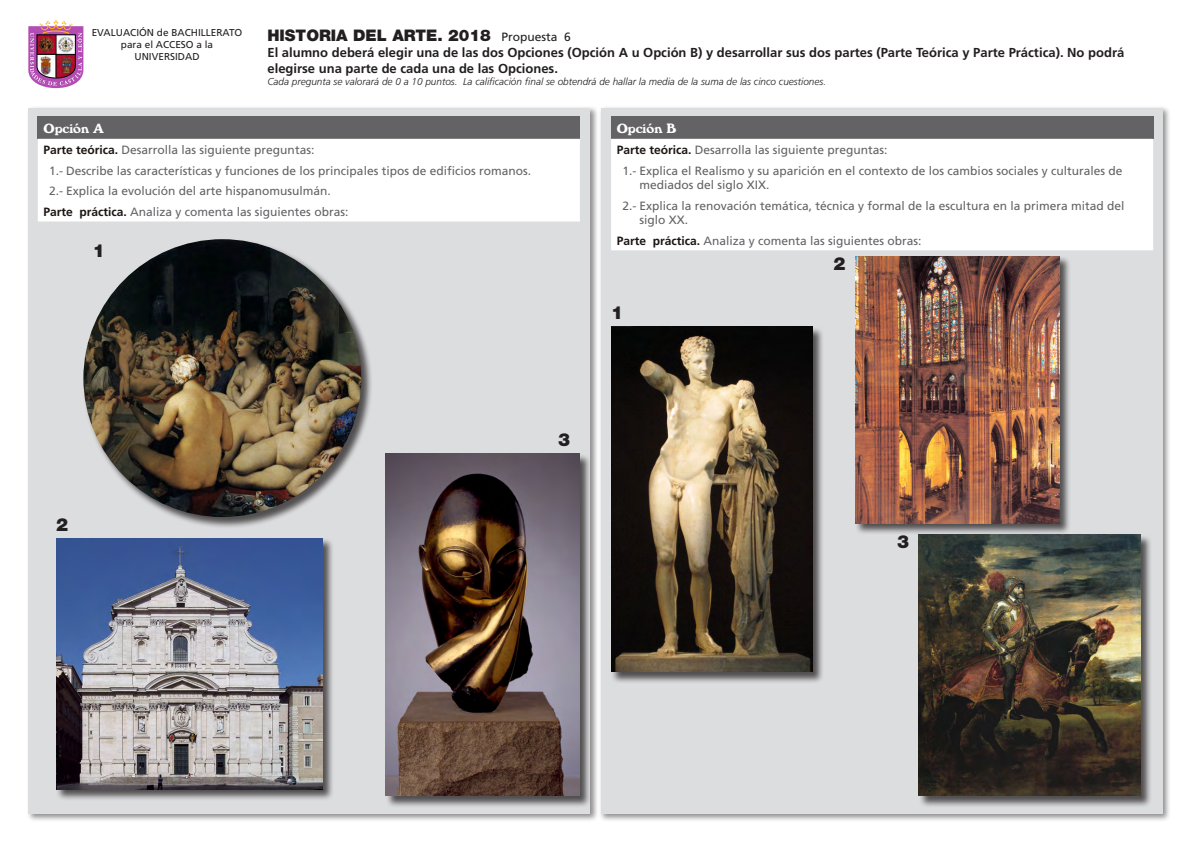
<style>
.page{position:relative;width:1191px;height:842px;background:#fff}
.page>*{position:absolute;margin:0;border:0;box-sizing:border-box;transform-origin:0 0}
.t1{font:900 18px "Helvetica Neue";color:#231f20}
.t2{font:900 16px "Helvetica Neue";color:#231f20}
.t3{font:700 14px "Windsor D";color:#fff}
.t4{font:700 13px/15.6px "Frutiger";color:#231f20}
.t5{font:12px/20.7px "Frutiger";color:#636366}
.t6{font:italic 300 10px "Frutiger";color:#231f20}
.t7{font:10px/12px "Frutiger";color:#231f20;text-align:center}
.s1{font-family:"Frutiger";font-weight:400;font-size:12px}
.s2{font-weight:700;color:#1b1513}
</style>
<div class="page">
<div style="left:26px;top:106px;width:572px;height:716px;background:#231f20;opacity:.5"></div>
<div style="left:28px;top:108px;width:562px;height:706px;background:#dcdddf"></div>
<div style="left:599px;top:106px;width:572px;height:716px;background:#231f20;opacity:.5"></div>
<div style="left:601px;top:108px;width:562px;height:706px;background:#dcdddf"></div>
<img style="left:28px;top:20px;width:55px;height:69px">
<div style="left:38px;top:117px;width:542px;height:22px;background:#636366"></div>
<div style="left:38px;top:139px;width:542px;height:82px;background:#fff"></div>
<div style="left:611px;top:117px;width:542px;height:22px;background:#636366"></div>
<div style="left:611px;top:139px;width:542px;height:111px;background:#fff"></div>
<div style="left:611px;top:326px;width:213px;height:357px;background:#231f20;opacity:.75"></div>
<img style="left:611px;top:327px;width:201px;height:345px">
<div style="left:854px;top:256px;width:217px;height:279px;background:#231f20;opacity:.75"></div>
<img style="left:855px;top:256px;width:204px;height:267px">
<div style="left:918px;top:534px;width:234px;height:273px;background:#231f20;opacity:.75"></div>
<img style="left:918px;top:535px;width:222px;height:261px">
<div style="left:56px;top:538px;width:278px;height:263px;background:#231f20;opacity:.75"></div>
<img style="left:56px;top:538px;width:266px;height:251px">
<div style="left:385px;top:453px;width:206px;height:354px;background:#231f20;opacity:.75"></div>
<img style="left:386px;top:454px;width:194px;height:342px">
<div style="left:83px;top:239px;width:290px;height:290px;background:#231f20;opacity:.75"></div>
<img style="left:83px;top:239px;width:278px;height:278px;border-radius:139px">
<p class="t7" style="left:92px;top:26px;width:152px">EVALUACIÓN de BACHILLERATO para el ACCESO a la<br>UNIVERSIDAD</p>
<h2 class="t2" style="left:267px;top:26px;width:305px">HISTORIA DEL ARTE. 2018 <span class="s1">Propuesta 6</span></h2>
<p class="t4" style="left:267px;top:45px;width:858px">El alumno deberá elegir una de las dos Opciones (Opción A u Opción B) y desarrollar sus dos partes (Parte Teórica y Parte Práctica). No podrá elegirse una parte de cada una de las Opciones.</p>
<p class="t6" style="left:267px;top:75px;width:560px">Cada pregunta se valorará de 0 a 10 puntos. La calificación final se obtendrá de hallar la media de la suma de las cinco cuestiones.</p>
<p class="t3" style="left:43px;top:120px;width:62px">Opción A</p>
<p class="t5" style="left:43px;top:139px;width:272px"><span class="s2">Parte teórica.</span> Desarrolla las siguiente preguntas:</p>
<p class="t5" style="left:49px;top:160px;width:483px">1.- Describe las características y funciones de los principales tipos de edificios romanos.</p>
<p class="t5" style="left:49px;top:181px;width:283px">2.- Explica la evolución del arte hispanomusulmán.</p>
<p class="t5" style="left:43px;top:201px;width:306px"><span class="s2">Parte práctica.</span> Analiza y comenta las siguientes obras:</p>
<h1 class="t1" style="left:93px;top:240px;width:14px">1</h1>
<p class="t3" style="left:617px;top:120px;width:61px">Opción B</p>
<p class="t5" style="left:622px;top:139px;width:501px;text-indent:-6px"><span class="s2">Parte teórica.</span> Desarrolla las siguiente preguntas:<br>1.- Explica el Realismo y su aparición en el contexto de los cambios sociales y culturales de</p>
<p class="t5" style="left:622px;top:174px;width:503px;text-indent:17px">mediados del siglo XIX.<br>2.- Explica la renovación temática, técnica y formal de la escultura en la primera mitad del</p>
<p class="t5" style="left:617px;top:209px;width:306px;text-indent:23px">siglo XX.<br><span class="s2">Parte práctica.</span> Analiza y comenta las siguientes obras:</p>
<h1 class="t1" style="left:611px;top:302px;width:14px">1</h1>
<h1 class="t1" style="left:833px;top:253px;width:14px">2</h1>
<h1 class="t1" style="left:56px;top:514px;width:14px">2</h1>
<h1 class="t1" style="left:558px;top:429px;width:14px">3</h1>
<h1 class="t1" style="left:897px;top:531px;width:14px">3</h1>
</div>
